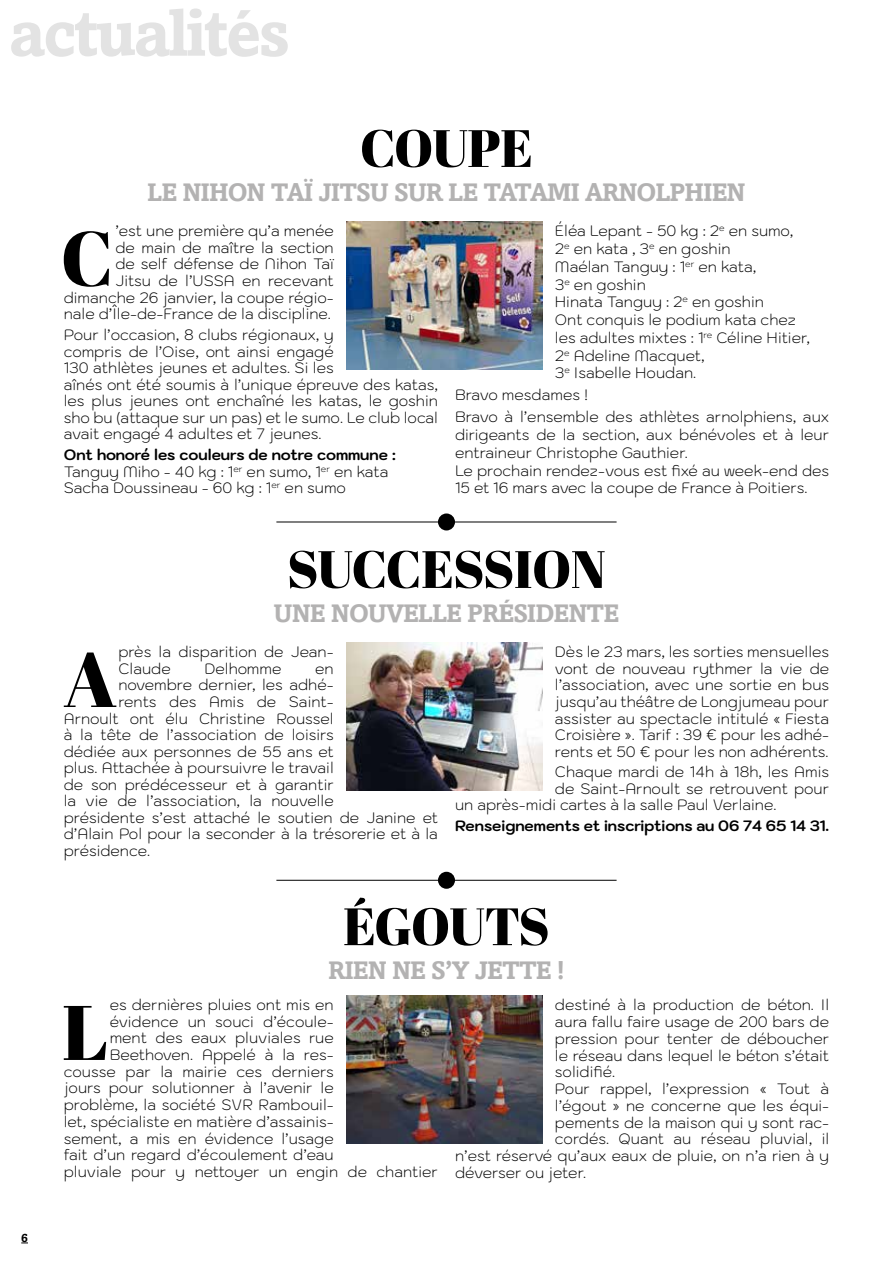
<style>
.page{position:relative;width:893px;height:1263px;background:#fff}
.page>*{position:absolute;margin:0;border:0;box-sizing:border-box;transform-origin:0 0}
.t1{font:77.1px "Abril Fatface";color:#000}
.t2{font:700 66px "Amasis";letter-spacing:-.04em;color:#e3e3e3}
.t3{font:52.5px "Abril Fatface";letter-spacing:-.02em;color:#000}
.t4{font:700 25.5px "Amasis";letter-spacing:-.04em;color:#b3b2b2}
.t5{font:200 15px/16.5px "Kodchasan";color:#000}
.t6{font:700 15px "Kodchasan";color:#000}
.t7{font:700 12px "Amasis";color:#000}
.s1{font-weight:700}
</style>
<div class="page">
<hr style="left:276px;top:522px;width:341px;height:1px;background:#000">
<div style="left:438px;top:513px;width:17px;height:17px;background:#000;border-radius:50%"></div>
<hr style="left:276px;top:880px;width:341px;height:1px;background:#000">
<div style="left:438px;top:872px;width:17px;height:17px;background:#000;border-radius:50%"></div>
<img style="left:347px;top:642px;width:195px;height:149px">
<img style="left:347px;top:995px;width:195px;height:149px">
<img style="left:347px;top:221px;width:195px;height:149px">
<h2 class="t2" style="left:9px;top:-7px;width:283px">actualités</h2>
<h3 class="t3" style="left:360px;top:111px;width:175px">COUPE</h3>
<h3 class="t4" style="left:147px;top:177px;width:600px">LE NIHON TAÏ JITSU SUR LE TATAMI ARNOLPHIEN</h3>
<p class="t5" style="left:555px;top:222px;width:257px;line-height:17.7px">Éléa Lepant - 50 kg : 2<sup>e</sup> en sumo,<br>2<sup>e</sup> en kata , 3<sup>e</sup> en goshin<br>Maélan Tanguy : 1<sup>er</sup> en kata,<br>3<sup>e</sup> en goshin<br>Hinata Tanguy : 2<sup>e</sup> en goshin<br>Ont conquis le podium kata chez les adultes mixtes : 1<sup>re</sup> Céline Hitier,<br>2<sup>e</sup> Adeline Macquet,<br>3<sup>e</sup> Isabelle Houdan.</p>
<p class="t5" style="left:455px;top:384px;width:376px;line-height:22px">Bravo mesdames !<br>Bravo à l’ensemble des athlètes arnolphiens, aux</p>
<p class="t5" style="left:455px;top:426px;width:376px;line-height:17.7px">dirigeants de la section, aux bénévoles et à leur entraineur Christophe Gauthier.<br>Le prochain rendez-vous est fixé au week-end des 15 et 16 mars avec la coupe de France à Poitiers.</p>
<p class="t5" style="left:64px;top:223px;width:272px;text-align:right">’est une première qu’a menée<br>de main de maître la section<br>de self défense de Nihon Taï<br>Jitsu de l’USSA en recevant dimanche 26 janvier, la coupe régio&shy;nale d’Île-de-France de la discipline.</p>
<p class="t5" style="left:64px;top:326px;width:376px">Pour l’occasion, 8 clubs régionaux, y<br>compris de l’Oise, ont ainsi engagé<br>130 athlètes jeunes et adultes. Si les<br>aînés ont été soumis à l’unique épreuve des katas, les plus jeunes ont enchaîné les katas, le goshin sho bu (attaque sur un pas) et le sumo. Le club local avait engagé 4 adultes et 7 jeunes.</p>
<p class="t5" style="left:64px;top:447px;width:333px"><span class="s1">Ont honoré les couleurs de notre commune :<br></span>Tanguy Miho - 40 kg : 1<sup>er</sup> en sumo, 1<sup>er</sup> en kata<br>Sacha Doussineau - 60 kg : 1<sup>er</sup> en sumo</p>
<h1 class="t1" style="left:61px;top:204px;width:55px">C</h1>
<h3 class="t3" style="left:287px;top:532px;width:320px">SUCCESSION</h3>
<h3 class="t4" style="left:274px;top:598px;width:347px">UNE NOUVELLE PRÉSIDENTE</h3>
<p class="t5" style="left:555px;top:644px;width:276px;text-align:justify">Dès le 23 mars, les sorties mensuelles vont de nouveau rythmer la vie de l’association, avec une sortie en bus jusqu’au théâtre de Longjumeau pour assister au spectacle intitulé « Fiesta Croisière ». Tarif : 39 € pour les adhé&shy;rents et 50 € pour les non adhérents.</p>
<p class="t5" style="left:555px;top:764px;width:276px">Chaque mardi de 14h à 18h, les Amis</p>
<p class="t5" style="left:555px;top:780px;width:276px">de Saint-Arnoult se retrouvent pour</p>
<p class="t5" style="left:455px;top:797px;width:323px">un après-midi cartes à la salle Paul Verlaine.</p>
<p class="t6" style="left:455px;top:817px;width:376px">Renseignements et inscriptions au 06 74 65 14 31.</p>
<h1 class="t1" style="left:63px;top:625px;width:55px">A</h1>
<p class="t5" style="left:118px;top:644px;width:217px">près la disparition de Jean-<br>Claude</p>
<p class="t5" style="left:205px;top:660px;width:78px">Delhomme</p>
<p class="t5" style="left:315px;top:660px;width:20px">en</p>
<p class="t5" style="left:118px;top:677px;width:217px">novembre dernier, les adhé-</p>
<p class="t5" style="left:118px;top:693px;width:217px">rents des Amis de Saint-</p>
<p class="t5" style="left:64px;top:710px;width:271px">Arnoult ont élu Christine Roussel</p>
<p class="t5" style="left:64px;top:726px;width:272px">à la tête de l’association de loisirs</p>
<p class="t5" style="left:64px;top:743px;width:271px">dédiée aux personnes de 55 ans et</p>
<p class="t5" style="left:64px;top:759px;width:272px">plus. Attachée à poursuivre le travail</p>
<p class="t5" style="left:64px;top:776px;width:272px">de son prédécesseur et à garantir</p>
<p class="t5" style="left:64px;top:792px;width:272px">la vie de l’association, la nouvelle</p>
<p class="t5" style="left:64px;top:809px;width:376px">présidente s’est attaché le soutien de Janine et</p>
<p class="t5" style="left:64px;top:825px;width:376px">d’Alain Pol pour la seconder à la trésorerie et à la</p>
<p class="t5" style="left:64px;top:842px;width:88px">présidence.</p>
<p class="t7" style="left:21px;top:1230px;width:8px">6</p>
<h3 class="t3" style="left:343px;top:889px;width:208px">ÉGOUTS</h3>
<h3 class="t4" style="left:328px;top:955px;width:238px">RIEN NE S’Y JETTE !</h3>
<p class="t5" style="left:555px;top:997px;width:276px">destiné à la production de béton. Il</p>
<p class="t5" style="left:555px;top:1014px;width:276px">aura fallu faire usage de 200 bars de</p>
<p class="t5" style="left:555px;top:1030px;width:276px">pression pour tenter de déboucher</p>
<p class="t5" style="left:555px;top:1047px;width:276px">le réseau dans lequel le béton s’était</p>
<p class="t5" style="left:555px;top:1064px;width:62px">solidifié.</p>
<p class="t5" style="left:555px;top:1081px;width:276px">Pour rappel, l’expression « Tout à</p>
<p class="t5" style="left:555px;top:1097px;width:276px">l’égout » ne concerne que les équi-</p>
<p class="t5" style="left:555px;top:1114px;width:276px">pements de la maison qui y sont rac-</p>
<p class="t5" style="left:555px;top:1131px;width:276px">cordés. Quant au réseau pluvial, il</p>
<p class="t5" style="left:455px;top:1147px;width:376px">n’est réservé qu’aux eaux de pluie, on n’a rien à y</p>
<p class="t5" style="left:455px;top:1164px;width:133px">déverser ou jeter.</p>
<h1 class="t1" style="left:62px;top:978px;width:47px">L</h1>
<p class="t5" style="left:110px;top:997px;width:226px">es dernières pluies ont mis en</p>
<p class="t5" style="left:110px;top:1013px;width:226px">évidence un souci d’écoule-</p>
<p class="t5" style="left:110px;top:1030px;width:226px">ment des eaux pluviales rue</p>
<p class="t5" style="left:110px;top:1046px;width:226px">Beethoven. Appelé à la res-</p>
<p class="t5" style="left:64px;top:1063px;width:272px">cousse par la mairie ces derniers</p>
<p class="t5" style="left:64px;top:1080px;width:271px">jours pour solutionner à l’avenir le</p>
<p class="t5" style="left:64px;top:1097px;width:272px">problème, la société SVR Rambouil-</p>
<p class="t5" style="left:64px;top:1113px;width:271px">let, spécialiste en matière d’assainis-</p>
<p class="t5" style="left:64px;top:1130px;width:272px">sement, a mis en évidence l’usage</p>
<p class="t5" style="left:64px;top:1147px;width:272px">fait d’un regard d’écoulement d’eau</p>
<p class="t5" style="left:64px;top:1163px;width:376px">pluviale pour y nettoyer un engin de chantier</p>
</div>
